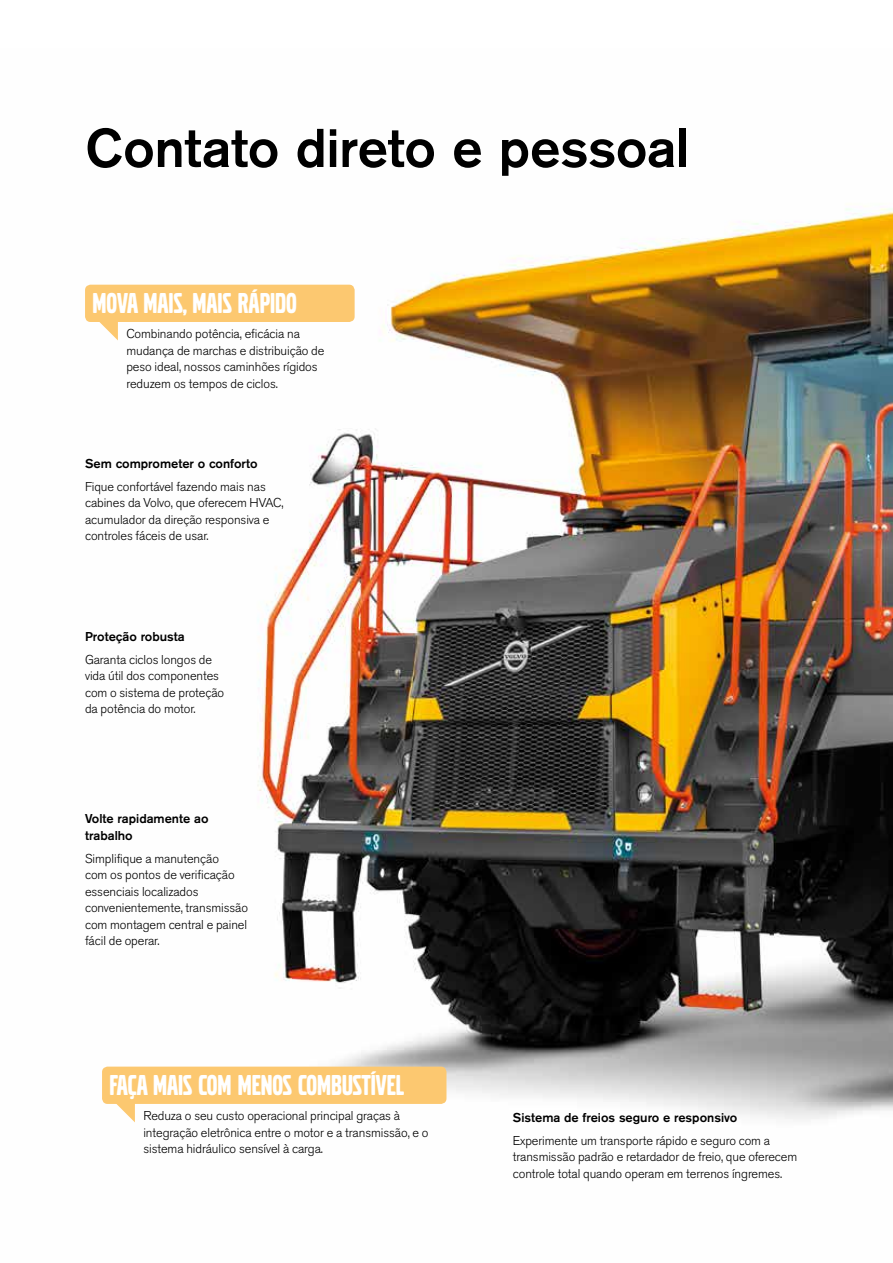
<style>
.page{position:relative;width:893px;height:1263px;background:#fff}
.page>*{position:absolute;margin:0;border:0;box-sizing:border-box;transform-origin:0 0}
.t1{font:500 54px "Volvo Sans Pro";letter-spacing:-.005em;color:#000}
.t2{font:30px "Volvo Broad Pro";color:#fff}
.t3{font:300 12.75px/16.5px "Volvo Sans Pro";letter-spacing:-.005em;color:#000}
.t4{font:500 12.75px/16.5px "Volvo Sans Pro";color:#000}
</style>
<div class="page">
<img style="left:85px;top:206px;width:808px;height:917px">
<div style="left:85px;top:285px;width:270px;height:37px;background:#fcc870;border-radius:6px"></div>
<svg style="left:98px;top:322px;width:20px;height:18px"></svg>
<div style="left:102px;top:1066px;width:344px;height:38px;background:#fcc870;border-radius:6px"></div>
<svg style="left:115px;top:1104px;width:20px;height:18px"></svg>
<h1 class="t1" style="left:85px;top:115px;width:606px">Contato direto e pessoal</h1>
<h2 class="t2" style="left:93px;top:289px;width:206px">MOVA MAIS, MAIS RÁPIDO</h2>
<p class="t3" style="left:126px;top:326px;width:200px">Combinando potência, eficácia na mudança de marchas e distribuição de peso ideal, nossos caminhões rígidos reduzem os tempos de ciclos.</p>
<p class="t4" style="left:85px;top:455px;width:174px">Sem comprometer o conforto</p>
<p class="t3" style="left:85px;top:478px;width:200px">Fique confortável fazendo mais nas cabines da Volvo, que oferecem HVAC, acumulador da direção responsiva e controles fáceis de usar.</p>
<p class="t4" style="left:85px;top:628px;width:101px">Proteção robusta</p>
<p class="t3" style="left:85px;top:651px;width:141px">Garanta ciclos longos de vida útil dos componentes com o sistema de proteção da potência do motor.</p>
<p class="t4" style="left:85px;top:810px;width:125px">Volte rapidamente ao trabalho</p>
<p class="t3" style="left:85px;top:850px;width:165px">Simplifique a manutenção<br>com os pontos de verificação essenciais localizados convenientemente, transmissão com montagem central e painel fácil de operar.</p>
<h2 class="t2" style="left:110px;top:1071px;width:296px">FAÇA MAIS COM MENOS COMBUSTÍVEL</h2>
<p class="t3" style="left:143px;top:1108px;width:287px">Reduza o seu custo operacional principal graças à integração eletrônica entre o motor e a transmissão, e o sistema hidráulico sensível à carga.</p>
<p class="t4" style="left:513px;top:1109px;width:226px">Sistema de freios seguro e responsivo</p>
<p class="t3" style="left:513px;top:1132px;width:286px">Experimente um transporte rápido e seguro com a transmissão padrão e retardador de freio, que oferecem controle total quando operam em terrenos íngremes.</p>
</div>
